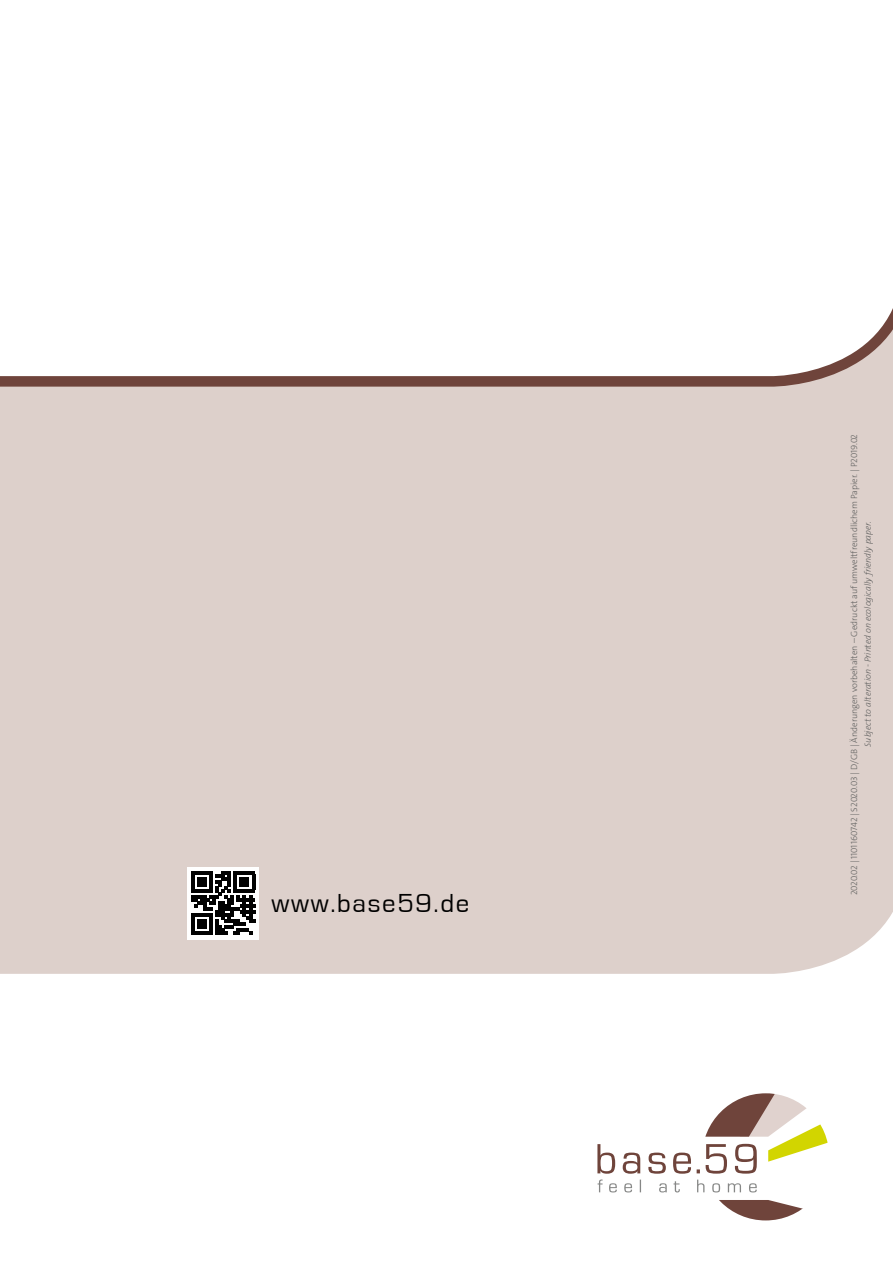
<style>
.page{position:relative;width:893px;height:1263px;background:#fff}
.page>*{position:absolute;margin:0;border:0;box-sizing:border-box;transform-origin:0 0}
.t1{font:26.85px "Eurostile";letter-spacing:.06em;color:#000}
.t2{font:9px "The Sans LP3 Lig";color:#626261}
.t3{font:9px "The Sans LP3 Lig IT";color:#626261}
</style>
<div class="page">
<svg style="left:719px;top:1200px;width:84px;height:20px"></svg>
<svg style="left:597px;top:1093px;width:231px;height:99px"></svg>
<div style="left:0;top:392px;width:893px;height:582px;background:#ddd0cb"></div>
<svg style="left:0;top:308px;width:893px;height:84px"></svg>
<div style="left:187px;top:867px;width:72px;height:73px;background:#fff"></div>
<svg style="left:191px;top:871px;width:64px;height:64px"></svg>
<hr style="left:234px;top:871px;width:21px;height:3px;background:#020202">
<h1 class="t1" style="left:272px;top:889px;width:199px">www.base59.de</h1>
<p class="t2" style="left:850px;top:895px;width:463px;rotate:-90deg">2020.02 | 1101160742 | S2020.03 | D/GB | Änderungen vorbehalten – Gedruckt auf umweltfreundlichem Papier. | P2019.02</p>
<p class="t3" style="left:862px;top:747px;width:227px;rotate:-90deg">Subject to alteration - Printed on ecologically friendly paper.</p>
</div>
